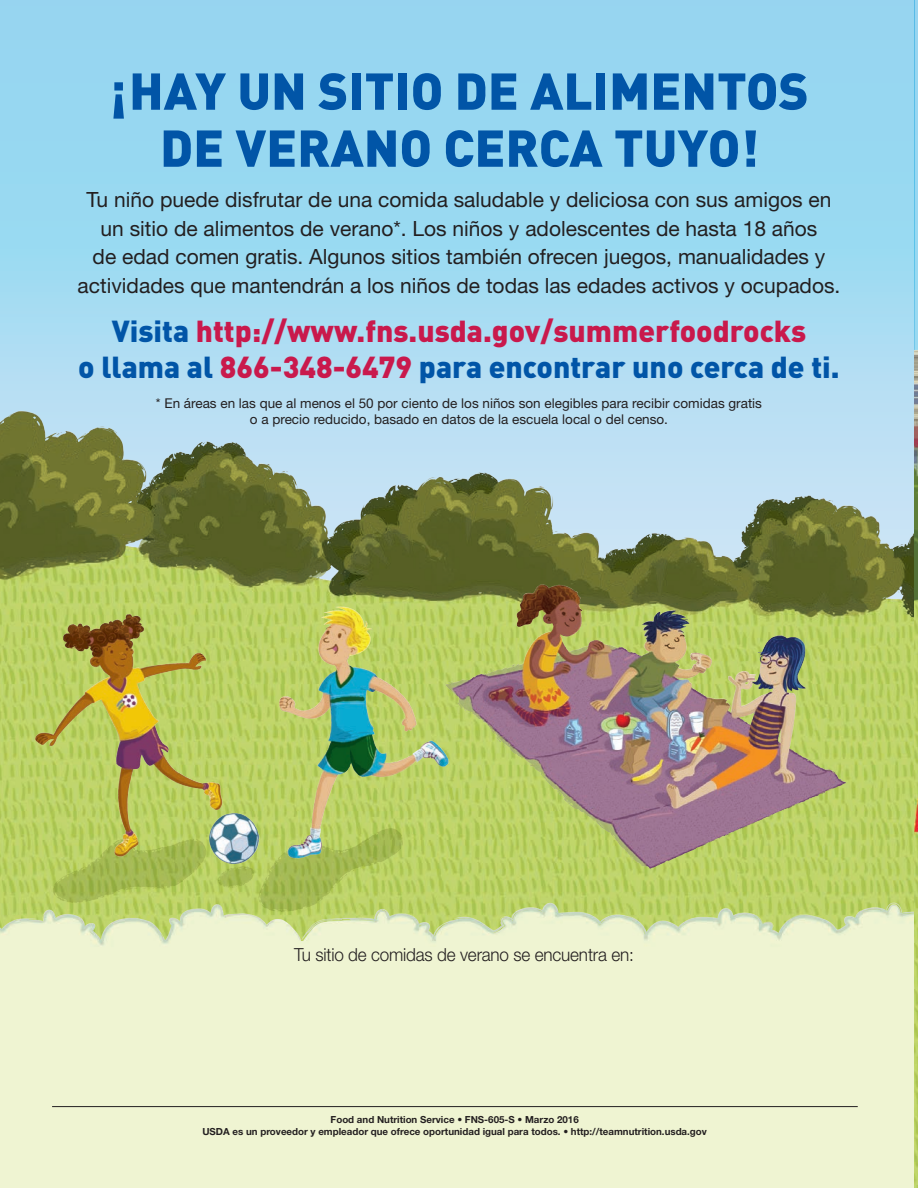
<style>
.page{position:relative;width:918px;height:1188px;background:#fff}
.page>*{position:absolute;margin:0;border:0;box-sizing:border-box;transform-origin:0 0}
.t1{font:900 51px/57px "DIN";color:#0155a7;text-align:center}
.t2{font:900 30px/36px "DIN";color:#c9194c;text-align:center}
.t3{font:21px/28.5px "Helvetica Neue LT Std";color:#231f20;text-align:center}
.t4{font:300 18px "Helvetica Neue LT Std";letter-spacing:-.01em;color:#231f20;scale:.95 1}
.t5{font:13.5px/16.2px "Helvetica Neue LT Std";color:#231f20;text-align:center}
.t6{font:700 9.75px/11.7px "Helvetica Neue LT Std";color:#231f20;text-align:center}
.s1{color:#0155a7}
</style>
<div class="page">
<div style="left:0;top:0;width:915px;height:769px;background:#97d8f1"></div>
<img style="left:0;top:286px;width:914px;height:604px">
<div style="left:0;top:890px;width:914px;height:298px;background:#eff4d2"></div>
<img style="left:33px;top:605px;width:418px;height:307px">
<img style="left:915px;top:0;width:3px;height:1188px">
<hr style="left:52px;top:1106px;width:806px;height:1px;background:#231f20">
<img style="left:440px;top:542px;width:423px;height:360px">
<h2 class="t1" style="left:110px;top:60px;width:700px">¡HAY UN SITIO DE ALIMENTOS<br>DE VERANO CERCA TUYO!</h2>
<p class="t3" style="left:78px;top:185px;width:764px">Tu niño puede disfrutar de una comida saludable y deliciosa con sus amigos en un sitio de alimentos de verano*. Los niños y adolescentes de hasta 18 años<br>de edad comen gratis. Algunos sitios también ofrecen juegos, manualidades y actividades que mantendrán a los niños de todas las edades activos y ocupados.</p>
<p class="t2" style="left:78px;top:312px;width:763px"><span class="s1">Visita</span> http://www.fns.usda.gov/summerfoodrocks<br><span class="s1">o llama al</span> 866-348-6479 <span class="s1">para encontrar uno cerca de ti.</span></p>
<p class="t5" style="left:156px;top:395px;width:608px">* En áreas en las que al menos el 50 por ciento de los niños son elegibles para recibir comidas gratis o a precio reducido, basado en datos de la escuela local o del censo.</p>
<p class="t4" style="left:294px;top:944px;width:359px">Tu sitio de comidas de verano se encuentra en:</p>
<p class="t6" style="left:202px;top:1114px;width:506px">Food and Nutrition Service • FNS-605-S • Marzo 2016<br>USDA es un proveedor y empleador que ofrece oportunidad igual para todos. • http://teamnutrition.usda.gov</p>
</div>
